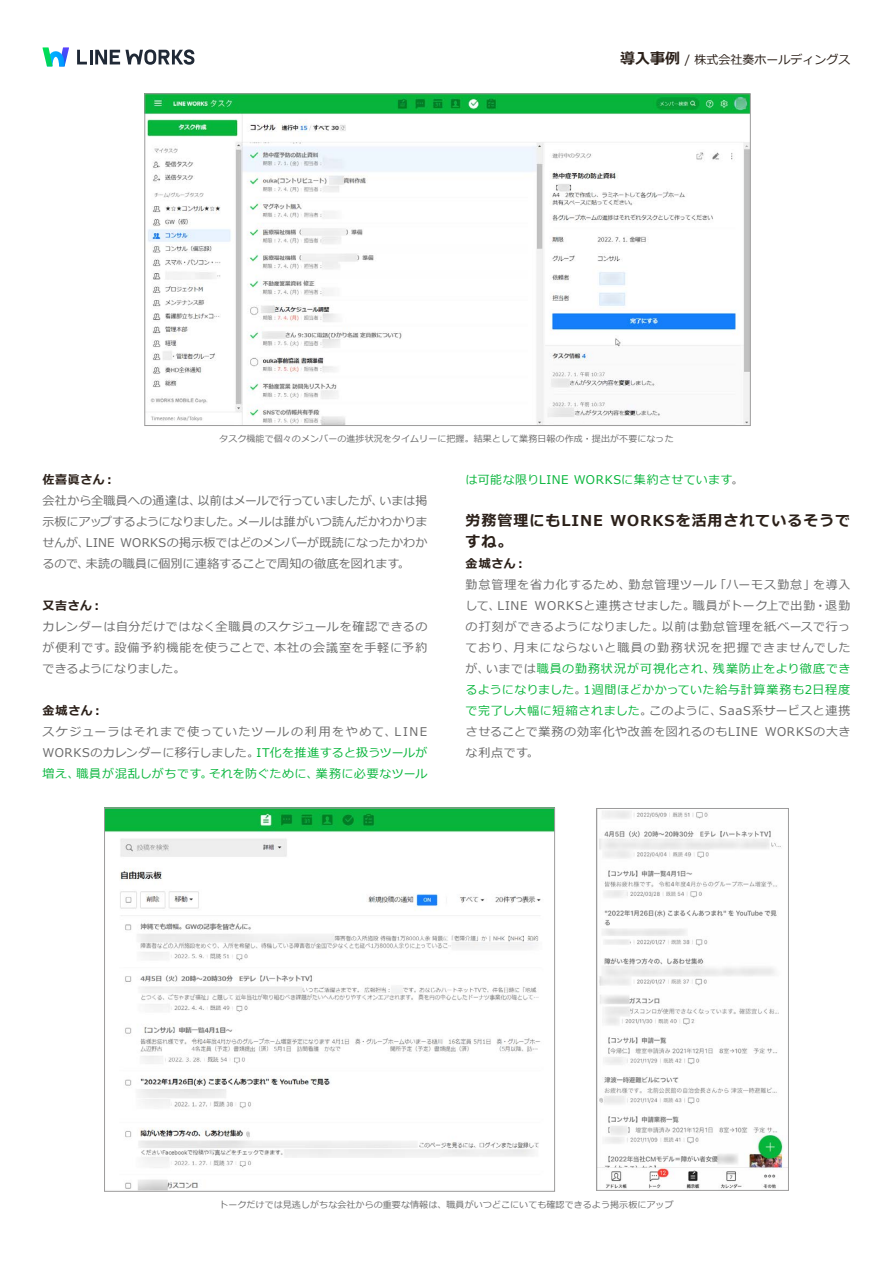
<style>
.page{position:relative;width:893px;height:1263px;background:#fff}
.page>*{position:absolute;margin:0;border:0;box-sizing:border-box;transform-origin:0 0}
.t1{font:700 15px/21px "Meiryo";letter-spacing:.065em;color:#2b2019}
.t2{font:12px/21px "Meiryo";letter-spacing:.035em;color:#6a6a6a;text-align:right}
.t3{font:12px "Meiryo";letter-spacing:.04em;color:#07b53b}
.t4{font:12px/21px "Meiryo";letter-spacing:.07em;color:#6a6a6a}
.t5{font:12px "Meiryo";letter-spacing:.06em;color:#6a6a6a}
.t6{font:12px/21px "Meiryo";letter-spacing:.055em;color:#6a6a6a}
.t7{font:12px/21px "Meiryo";letter-spacing:-.005em;color:#6a6a6a}
.t8{font:12px/21px "Meiryo";color:#6a6a6a}
.t9{font:12px/21px "Meiryo";letter-spacing:.005em;color:#6a6a6a}
.t10{font:12px "Meiryo";letter-spacing:.105em;color:#6a6a6a}
.t11{font:700 12px "Meiryo";letter-spacing:.055em;color:#2b2019}
.t12{font:12px "Meiryo";letter-spacing:.07em;color:#07b53b}
.t13{font:12px "Meiryo";letter-spacing:-.015em;color:#6a6a6a}
.t14{font:12px "Meiryo";letter-spacing:.015em;color:#07b53b}
.t15{font:12px "Meiryo";color:#2b2019}
.t16{font:12px "Meiryo";letter-spacing:.06em;color:#07b53b}
.t17{font:12px "Meiryo";letter-spacing:-.005em;color:#07b53b}
.t18{font:9px "Meiryo";letter-spacing:.01em;color:#6b6b6b}
.s1{color:#6a6a6a}
</style>
<div class="page">
<svg style="left:42px;top:47px;width:27px;height:19px"></svg>
<svg style="left:77px;top:50px;width:10px;height:14px"></svg>
<hr style="left:90px;top:50px;width:3px;height:14px;background:#202936">
<svg style="left:95px;top:49px;width:99px;height:16px"></svg>
<img style="left:598px;top:810px;width:189px;height:378px">
<div style="left:596px;top:808px;width:193px;height:382px;border:1px solid #9d9c9c"></div>
<img style="left:147px;top:96px;width:601px;height:328px">
<img style="left:106px;top:810px;width:447px;height:379px">
<p class="t1" style="left:620px;top:49px;width:61px">導入事例</p>
<p class="t15" style="left:685px;top:51px;width:167px">/ 株式会社奏ホールディングス</p>
<p class="t18" style="left:219px;top:433px;width:456px">タスク機能で個々のメンバーの進捗状況をタイムリーに把握。結果として業務日報の作成・提出が不要になった</p>
<p class="t11" style="left:43px;top:471px;width:74px">佐喜眞さん：</p>
<p class="t13" style="left:198px;top:493px;width:187px">以前はメールで行っていましたが、</p>
<p class="t2" style="left:43px;top:491px;width:160px">会社から全職員への通達は、</p>
<p class="t2" style="left:379px;top:491px;width:49px">いまは掲</p>
<p class="t7" style="left:120px;top:512px;width:309px;text-indent:-78px">示板にアップするようになりました。<br>WORKSの掲示板ではどのメンバーが既読になったかわか</p>
<p class="t8" style="left:237px;top:512px;width:192px">メールは誰がいつ読んだかわかりま</p>
<p class="t9" style="left:86px;top:533px;width:325px;text-indent:-43px">せんが、<br>未読の職員に個別に連絡することで周知の徹底を図れます。</p>
<p class="t2" style="left:86px;top:533px;width:30px">LINE</p>
<p class="t2" style="left:43px;top:554px;width:48px">るので、</p>
<p class="t11" style="left:43px;top:597px;width:62px">又吉さん：</p>
<p class="t2" style="left:43px;top:617px;width:386px">カレンダーは自分だけではなく全職員のスケジュールを確認できるの本社の会議室を手軽に予約</p>
<p class="t8" style="left:43px;top:638px;width:144px">が便利です。<br>できるようになりました。</p>
<p class="t11" style="left:43px;top:702px;width:62px">金城さん：</p>
<p class="t5" style="left:115px;top:640px;width:164px">設備予約機能を使うことで、</p>
<p class="t10" style="left:43px;top:724px;width:356px">スケジューラはそれまで使っていたツールの利用をやめて、</p>
<p class="t14" style="left:256px;top:745px;width:172px">IT化を推進すると扱うツールが</p>
<p class="t2" style="left:394px;top:722px;width:34px">L NI E</p>
<p class="t2" style="left:43px;top:743px;width:218px">WORKSのカレンダーに移行しました。</p>
<p class="t16" style="left:76px;top:766px;width:138px">職員が混乱しがちです。</p>
<p class="t3" style="left:43px;top:766px;width:38px">増え、</p>
<p class="t3" style="left:316px;top:766px;width:113px">業務に必要なツール</p>
<p class="t3" style="left:209px;top:766px;width:111px">それを防ぐために、</p>
<p class="t3" style="left:466px;top:472px;width:279px">は可能な限りLINE WORKSに集約させています<span class="s1">。</span></p>
<p class="t1" style="left:610px;top:511px;width:241px">WORKSを活用されているそうで</p>
<p class="t1" style="left:466px;top:511px;width:139px">労務管理にもLINEすね。</p>
<p class="t11" style="left:466px;top:555px;width:62px">金城さん：</p>
<p class="t4" style="left:466px;top:575px;width:167px">勤怠管理を省力化するため、</p>
<p class="t4" style="left:628px;top:575px;width:89px">勤怠管理ツール</p>
<p class="t2" style="left:714px;top:575px;width:102px">「ハーモス勤怠」</p>
<p class="t2" style="left:813px;top:575px;width:39px">を導入</p>
<p class="t2" style="left:693px;top:596px;width:159px">職員がトーク上で出勤・退勤</p>
<p class="t6" style="left:534px;top:596px;width:162px">WORKSと連携させました。</p>
<p class="t2" style="left:466px;top:596px;width:36px">して、</p>
<p class="t2" style="left:497px;top:596px;width:32px">LINE</p>
<p class="t4" style="left:514px;top:617px;width:338px;text-indent:-48px">の打刻ができるようになりました。<br>月末にならないと職員の勤務状況を把握できませんでした</p>
<p class="t5" style="left:662px;top:619px;width:190px">以前は勤怠管理を紙ベースで行っ</p>
<p class="t2" style="left:466px;top:638px;width:52px">ており、</p>
<p class="t2" style="left:466px;top:659px;width:26px">が、</p>
<p class="t12" style="left:486px;top:661px;width:231px"><span class="s1">いまでは</span>職員の勤務状況が可視化され、</p>
<p class="t3" style="left:713px;top:661px;width:139px">残業防止をより徹底でき</p>
<p class="t3" style="left:584px;top:682px;width:268px">1週間ほどかかっていた給与計算業務も2日程度</p>
<p class="t17" style="left:466px;top:682px;width:122px">るようになりました<span class="s1">。</span></p>
<p class="t5" style="left:719px;top:703px;width:133px">SaaS系サービスと連携</p>
<p class="t3" style="left:466px;top:703px;width:188px">で完了し大幅に短縮されました<span class="s1">。</span></p>
<p class="t2" style="left:649px;top:701px;width:74px">このように、</p>
<p class="t6" style="left:466px;top:722px;width:294px">させることで業務の効率化や改善を図れるのもLINEな利点です。</p>
<p class="t5" style="left:765px;top:724px;width:87px">WORKSの大き</p>
<p class="t18" style="left:219px;top:1198px;width:456px">トークだけでは見逃しがちな会社からの重要な情報は、職員がいつどこにいても確認できるよう掲示板にアップ</p>
</div>
